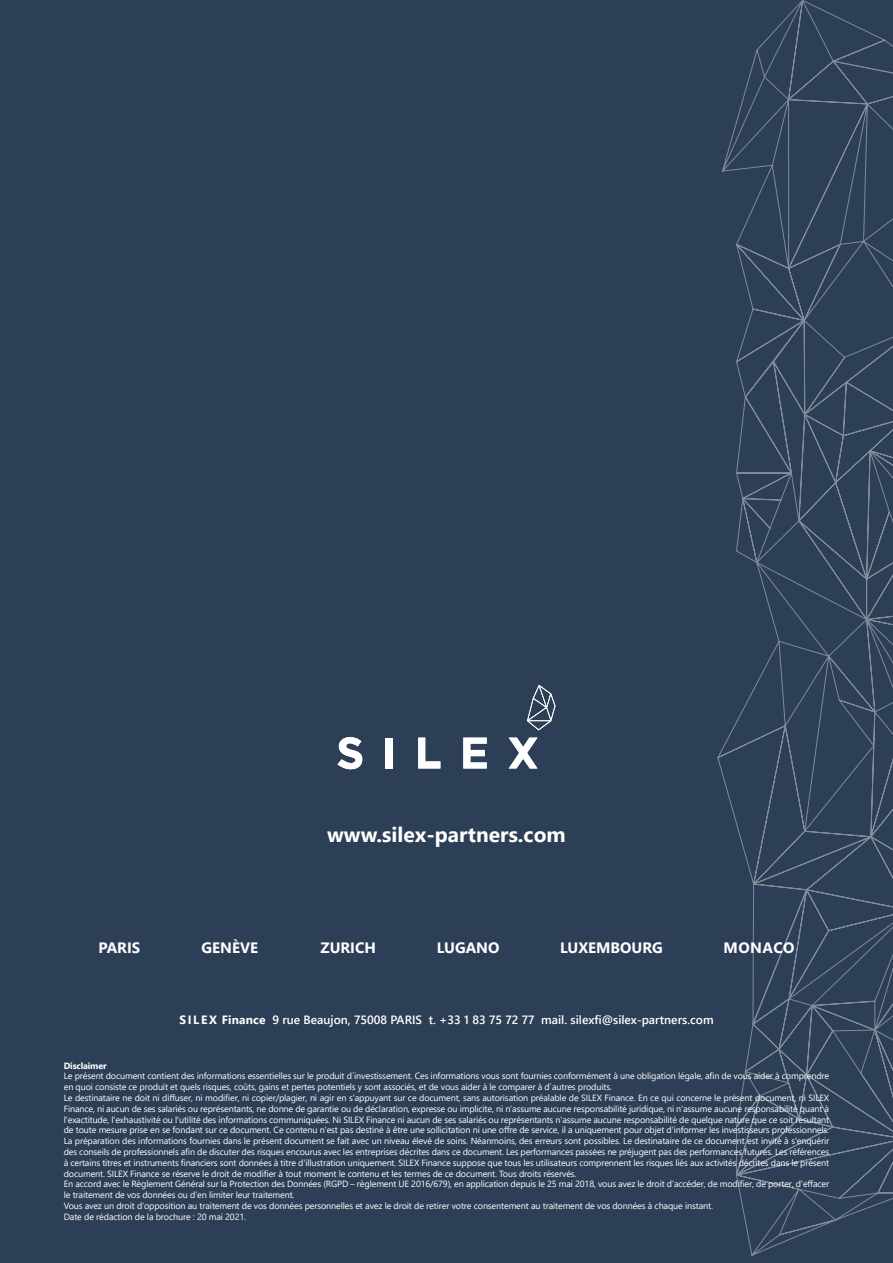
<style>
.page{position:relative;width:893px;height:1263px;background:#2d3f56}
.page>*{position:absolute;margin:0;border:0;box-sizing:border-box;transform-origin:0 0}
.t1{font:700 21px "Segoe UI";color:#fff}
.t2{font:700 15px "Segoe UI";color:#fff}
.t3{font:600 12px "Segoe UI";color:#fff}
.t4{font:9px/10.8px "Segoe UI";letter-spacing:-.015em;color:#fff}
.t5{font:700 9px "Segoe UI";letter-spacing:-.015em;color:#fff}
.s1{font-weight:700}
</style>
<div class="page">
<svg style="left:717px;top:52px;width:176px;height:1204px"></svg>
<svg style="left:756px;top:0;width:137px;height:741px"></svg>
<svg style="left:337px;top:737px;width:25px;height:32px"></svg>
<div style="left:386px;top:738px;width:7px;height:30px;background:#fff"></div>
<svg style="left:418px;top:738px;width:22px;height:30px"></svg>
<svg style="left:463px;top:738px;width:24px;height:30px"></svg>
<svg style="left:509px;top:738px;width:28px;height:30px"></svg>
<svg style="left:527px;top:685px;width:28px;height:45px"></svg>
<p class="t1" style="left:327px;top:814px;width:240px">www.silex-partners.com</p>
<p class="t2" style="left:98px;top:933px;width:43px">PARIS</p>
<p class="t2" style="left:202px;top:933px;width:58px">GENÈVE</p>
<p class="t2" style="left:321px;top:933px;width:57px">ZURICH</p>
<p class="t2" style="left:437px;top:933px;width:64px">LUGANO</p>
<p class="t2" style="left:560px;top:933px;width:104px">LUXEMBOURG</p>
<p class="t2" style="left:723px;top:933px;width:72px">MONACO</p>
<p class="t3" style="left:179px;top:1009px;width:536px"><span class="s1">SILE X Finance</span> 9 rue Beaujon, 75008 PARIS t. +33 1 83 75 72 77 mail. silexfi@silex-partners.com</p>
<p class="t5" style="left:64px;top:1057px;width:44px">Disclaimer</p>
<p class="t4" style="left:64px;top:1070px;width:767px">Le présent document contient des informations essentielles sur le produit d´investissement. Ces informations vous sont fournies conformément à une obligation légale, afin de vous aider à comprendre en quoi consiste ce produit et quels risques, coûts, gains et pertes potentiels y sont associés, et de vous aider à le comparer à d´autres produits.</p>
<p class="t4" style="left:64px;top:1091px;width:767px;text-align:justify">Le destinataire ne doit ni diffuser, ni modifier, ni copier/plagier, ni agir en s’appuyant sur ce document, sans autorisation préalable de SILEX Finance. En ce qui concerne le présent document, ni SILEX Finance, ni aucun de ses salariés ou représentants, ne donne de garantie ou de déclaration, expresse ou implicite, ni n'assume aucune responsabilité juridique, ni n'assume aucune responsabilité quant à l'exactitude, l'exhaustivité ou l'utilité des informations communiquées. Ni SILEX Finance ni aucun de ses salariés ou représentants n'assume aucune responsabilité de quelque nature que ce soit résultant de toute mesure prise en se fondant sur ce document. Ce contenu n'est pas destiné à être une sollicitation ni une offre de service, il a uniquement pour objet d'informer les investisseurs professionnels.<br>La préparation des informations fournies dans le présent document se fait avec un niveau élevé de soins. Néanmoins, des erreurs sont possibles. Le destinataire de ce document est invité à s'enquérir des conseils de professionnels afin de discuter des risques encourus avec les entreprises décrites dans ce document. Les performances passées ne préjugent pas des performances futures. Les références à certains titres et instruments financiers sont données à titre d'illustration uniquement. SILEX Finance suppose que tous les utilisateurs comprennent les risques liés aux activités décrites dans le présent document. SILEX Finance se réserve le droit de modifier à tout moment le contenu et les termes de ce document. Tous droits réservés.</p>
<p class="t4" style="left:64px;top:1178px;width:767px">En accord avec le Règlement Général sur la Protection des Données (RGPD – règlement UE 2016/679), en application depuis le 25 mai 2018, vous avez le droit d’accéder, de modifier, de porter, d’effacer le traitement de vos données ou d’en limiter leur traitement.</p>
<p class="t4" style="left:64px;top:1199px;width:651px">Vous avez un droit d’opposition au traitement de vos données personnelles et avez le droit de retirer votre consentement au traitement de vos données à chaque instant.</p>
<p class="t4" style="left:64px;top:1210px;width:184px">Date de rédaction de la brochure : 20 mai 2021.</p>
</div>
